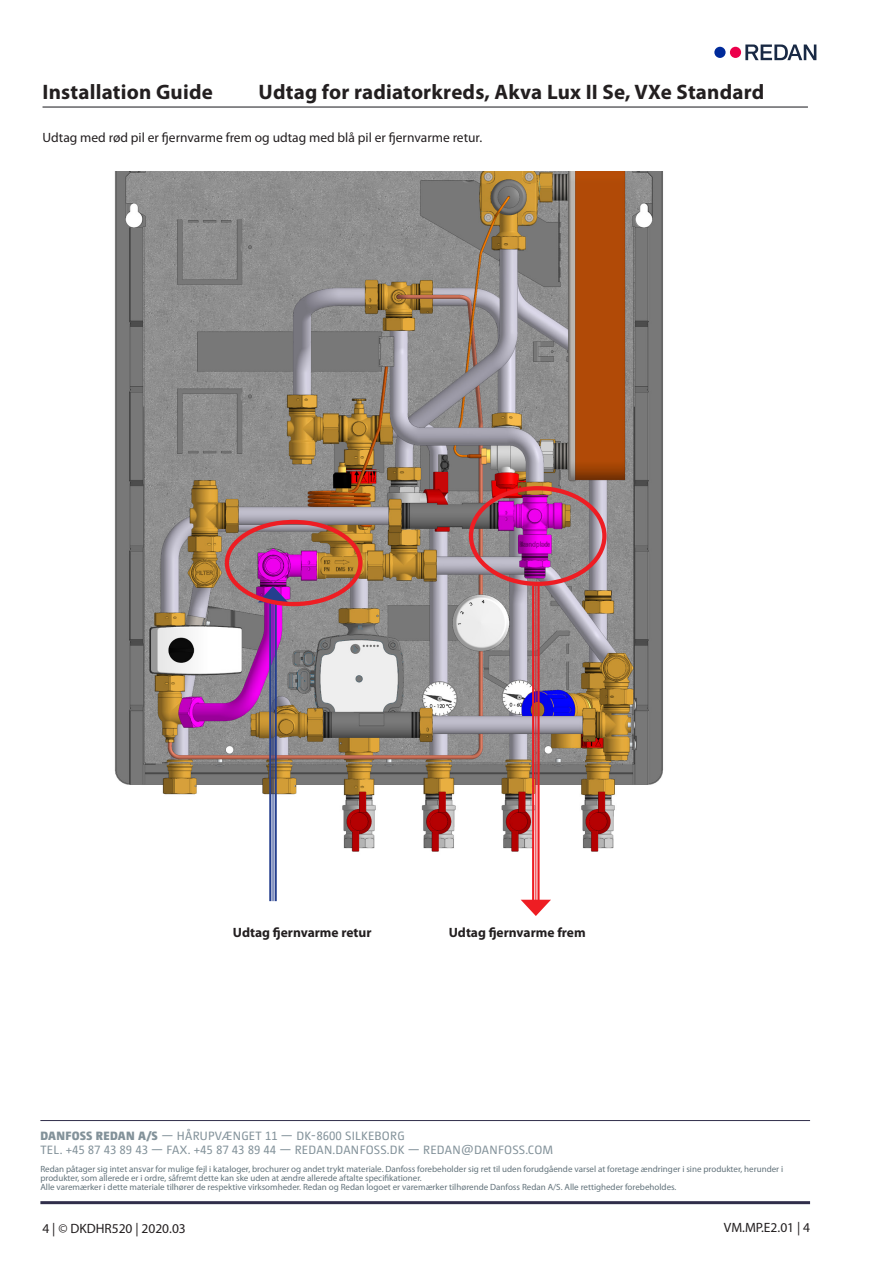
<style>
.page{position:relative;width:893px;height:1263px;background:#fff}
.page>*{position:absolute;margin:0;border:0;box-sizing:border-box;transform-origin:0 0}
.t1{font:700 21px "Myriad Pro";letter-spacing:.01em;color:#231f20}
.Brødtekst_-_full_jus{font:13.5px "Myriad Pro";color:#231f20}
.numbers_fotos{font:700 13.5px "Myriad Pro";color:#231f20}
.Litterature_No{font:13.5px "Myriad Pro";color:#231f20}
.t2{font:12px/14.4px "Camingo Dos Pro";letter-spacing:.025em;color:#83929a}
.tekst{font:9px/9px "Myriad Pro";color:#63737b}
.s1{font-weight:900}
</style>
<div class="page">
<hr style="left:43px;top:106px;width:765px;height:2px;background:#646467">
<div style="left:730px;top:47px;width:11px;height:11px;background:#ec004b;border-radius:50%"></div>
<div style="left:714px;top:47px;width:12px;height:11px;background:#002a9a;border-radius:50%"></div>
<svg style="left:745px;top:45px;width:71px;height:15px"></svg>
<img style="left:114px;top:172px;width:549px;height:710px">
<hr style="left:275px;top:596px;width:2px;height:305px;background:#253f8e">
<hr style="left:272px;top:596px;width:2px;height:305px;background:#253f8e">
<hr style="left:269px;top:596px;width:2px;height:305px;background:#253f8e">
<svg style="left:258px;top:586px;width:30px;height:16px"></svg>
<hr style="left:532px;top:586px;width:2px;height:320px;background:#ee1d23">
<hr style="left:535px;top:586px;width:1px;height:320px;background:#ee1d23">
<hr style="left:537px;top:586px;width:3px;height:320px;background:#ee1d23">
<svg style="left:521px;top:900px;width:30px;height:16px"></svg>
<div style="left:225px;top:520px;width:137px;height:86px;border:4px solid #ee1d23;border-radius:50%"></div>
<div style="left:469px;top:486px;width:138px;height:100px;border:4px solid #ee1d23;border-radius:50%"></div>
<hr style="left:40px;top:1120px;width:770px;height:1px;background:#302e4a">
<hr style="left:40px;top:1201px;width:770px;height:3px;background:#302e4a">
<h1 class="t1" style="left:43px;top:80px;width:172px">Installation Guide</h1>
<h1 class="t1" style="left:259px;top:80px;width:507px">Udtag for radiatorkreds, Akva Lux II Se, VXe Standard</h1>
<p class="Brødtekst_-_full_jus" style="left:43px;top:130px;width:441px">Udtag med rød pil er fjernvarme frem og udtag med blå pil er fjernvarme retur.</p>
<p class="numbers_fotos" style="left:233px;top:925px;width:140px">Udtag fjernvarme retur</p>
<p class="numbers_fotos" style="left:449px;top:925px;width:138px">Udtag fjernvarme frem</p>
<p class="t2" style="left:40px;top:1128px;width:514px"><span class="s1">DANFOSS REDAN A/S</span> — HÅRUPVÆNGET 11 — DK-8600 SILKEBORG<br>TEL. +45 87 43 89 43 — FAX. +45 87 43 89 44 — REDAN.DANFOSS.DK — REDAN@DANFOSS.COM</p>
<p class="tekst" style="left:40px;top:1165px;width:744px">Redan påtager sig intet ansvar for mulige fejl i kataloger, brochurer og andet trykt materiale. Danfoss forebeholder sig ret til uden forudgående varsel at foretage ændringer i sine produkter, herunder i produkter, som allerede er i ordre, såfremt dette kan ske uden at ændre allerede aftalte specifikationer.</p>
<p class="tekst" style="left:40px;top:1183px;width:638px">Alle varemærker i dette materiale tilhører de respektive virksomheder. Redan og Redan logoet er varemærker tilhørende Danfoss Redan A/S. Alle rettigheder forebeholdes.</p>
<p class="Litterature_No" style="left:43px;top:1221px;width:145px">4 | © DKDHR520 | 2020.03</p>
<p class="Litterature_No" style="left:724px;top:1220px;width:88px">VM.MP.E2.01 | 4</p>
</div>
